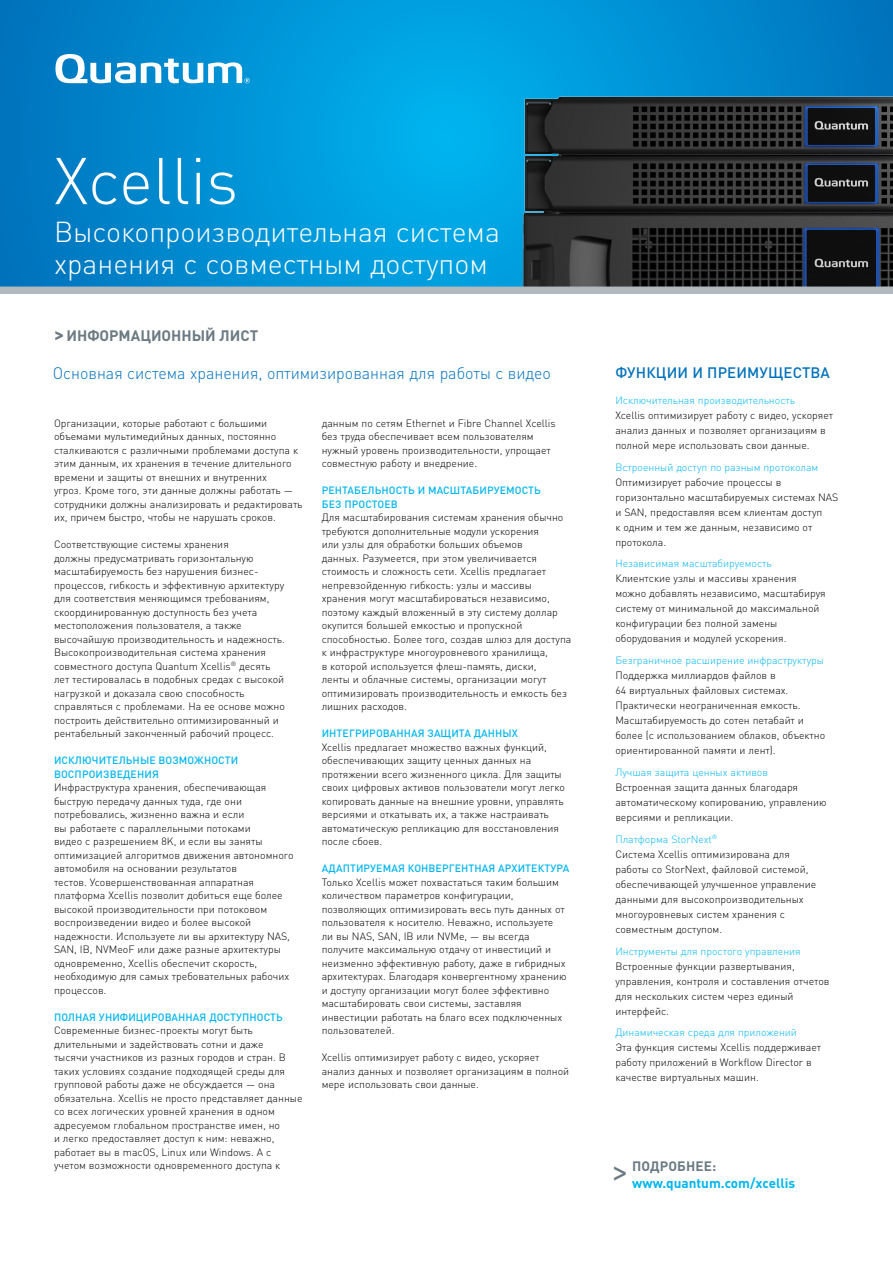
<style>
.page{position:relative;width:893px;height:1263px;background:#fff}
.page>*{position:absolute;margin:0;border:0;box-sizing:border-box;transform-origin:0 0}
.P1_main_copy_block{font:300 64.95px "DIN Pro";color:#fff}
.P1_tab_title{font:35.4px "DIN Pro";color:#6b7a83}
.P1_main_copy_block-2{font:300 28.5px/31.5px "DIN Pro";color:#fff}
.P1_main_copy_block-3{font:300 16.5px "DIN Pro";color:#0072bc}
.P1_tab_title-2{font:500 15px "DIN Pro";letter-spacing:.01em;color:#0072bc}
.P1_main_copy_block-4{font:700 15px "DIN Pro";color:#6b7a83}
.P1_tab_title-3{font:700 13.5px "DIN Pro";color:#00b6f0}
.P1_tab_title-4{font:700 13.5px "DIN Pro";letter-spacing:.01em;color:#6b7a83}
.P1_main_copy_block-5{font:300 10.5px/13.5px "DIN Pro";color:#000}
.P1_features_and_bene{font:300 10.5px/15px "DIN Pro";color:#000}
.P1_main_copy_block-6{font:500 10.5px/13.5px "DIN Pro";letter-spacing:.01em;color:#00b6f0}
.s1{font-size:18.75px}
.s2{color:#00b6f0}
</style>
<div class="page">
<svg style="left:0;top:0;width:893px;height:286px;background:#0091d4"></svg>
<svg style="left:56px;top:54px;width:194px;height:29px"></svg>
<img style="left:488px;top:86px;width:405px;height:201px">
<div style="left:0;top:287px;width:893px;height:7px;background:#b1b9bf"></div>
<p class="P1_main_copy_block" style="left:54px;top:131px;width:186px">Xcellis</p>
<p class="P1_main_copy_block-2" style="left:54px;top:214px;width:447px">Высокопроизводительная система хранения с совместным доступом</p>
<p class="P1_main_copy_block-4" style="left:54px;top:323px;width:206px"><span class="s1">&gt;</span> ИНФОРМАЦИОННЫЙ ЛИСТ</p>
<p class="P1_main_copy_block-3" style="left:53px;top:360px;width:500px">Основная система хранения, оптимизированная для работы с видео</p>
<p class="P1_main_copy_block-5" style="left:54px;top:415px;width:250px">Организации, которые работают с большими объемами мультимедийных данных, постоянно сталкиваются с различными проблемами доступа к этим данным, их хранения в течение длительного времени и защиты от внешних и внутренних<br>угроз. Кроме того, эти данные должны работать — сотрудники должны анализировать и редактировать их, причем быстро, чтобы не нарушать сроков.</p>
<p class="P1_main_copy_block-5" style="left:54px;top:537px;width:233px">Соответствующие системы хранения<br>должны предусматривать горизонтальную масштабируемость без нарушения бизнес&shy;процессов, гибкость и эффективную архитектуру для соответствия меняющимся требованиям, скоординированную доступность без учета местоположения пользователя, а также высочайшую производительность и надежность.<br>Высокопроизводительная система хранения совместного доступа Quantum Xcellis<sup>®</sup> десять лет тестировалась в подобных средах с высокой нагрузкой и доказала свою способность справляться с проблемами. На ее основе можно построить действительно оптимизированный и рентабельный законченный рабочий процесс.</p>
<p class="P1_main_copy_block-6" style="left:54px;top:752px;width:186px">ИСКЛЮЧИТЕЛЬНЫЕ ВОЗМОЖНОСТИ<br>ВОСПРОИЗВЕДЕНИЯ</p>
<p class="P1_main_copy_block-5" style="left:54px;top:780px;width:241px">Инфраструктура хранения, обеспечивающая быструю передачу данных туда, где они потребовались, жизненно важна и если<br>вы работаете с параллельными потоками<br>видео с разрешением 8K, и если вы заняты оптимизацией алгоритмов движения автономного автомобиля на основании результатов<br>тестов. Усовершенствованная аппаратная платформа Xcellis позволит добиться еще более высокой производительности при потоковом воспроизведении видео и более высокой надежности. Используете ли вы архитектуру NAS, SAN, IB, NVMeoF или даже разные архитектуры одновременно, Xcellis обеспечит скорость, необходимую для самых требовательных рабочих процессов.</p>
<p class="P1_main_copy_block-6" style="left:54px;top:1009px;width:230px">ПОЛНАЯ УНИФИЦИРОВАННАЯ ДОСТУПНОСТЬ</p>
<p class="P1_main_copy_block-5" style="left:54px;top:1023px;width:250px">Современные бизнес-проекты могут быть длительными и задействовать сотни и даже<br>тысячи участников из разных городов и стран. В таких условиях создание подходящей среды для групповой работы даже не обсуждается — она обязательна. Xcellis не просто представляет данные со всех логических уровней хранения в одном адресуемом глобальном пространстве имен, но<br>и легко предоставляет доступ к ним: неважно, работает вы в macOS, Linux или Windows. А с учетом возможности одновременного доступа к</p>
<p class="P1_main_copy_block-5" style="left:322px;top:415px;width:235px">данным по сетям Ethernet и Fibre Channel Xcellis без труда обеспечивает всем пользователям нужный уровень производительности, упрощает совместную работу и внедрение.</p>
<p class="P1_main_copy_block-6" style="left:322px;top:482px;width:221px">РЕНТАБЕЛЬНОСТЬ И МАСШТАБИРУЕМОСТЬ<br>БЕЗ ПРОСТОЕВ</p>
<p class="P1_main_copy_block-5" style="left:322px;top:510px;width:251px">Для масштабирования системам хранения обычно требуются дополнительные модули ускорения<br>или узлы для обработки больших объемов<br>данных. Разумеется, при этом увеличивается стоимость и сложность сети. Xcellis предлагает непревзойденную гибкость: узлы и массивы хранения могут масштабироваться независимо, поэтому каждый вложенный в эту систему доллар окупится большей емкостью и пропускной способностью. Более того, создав шлюз для доступа к инфраструктуре многоуровневого хранилища,<br>в которой используется флеш-память, диски,<br>ленты и облачные системы, организации могут оптимизировать производительность и емкость без лишних расходов.</p>
<p class="P1_main_copy_block-6" style="left:322px;top:725px;width:198px">ИНТЕГРИРОВАННАЯ ЗАЩИТА ДАННЫХ</p>
<p class="P1_main_copy_block-5" style="left:322px;top:739px;width:245px">Xcellis предлагает множество важных функций, обеспечивающих защиту ценных данных на протяжении всего жизненного цикла. Для защиты своих цифровых активов пользователи могут легко копировать данные на внешние уровни, управлять версиями и откатывать их, а также настраивать автоматическую репликацию для восстановления после сбоев.</p>
<p class="P1_main_copy_block-6" style="left:322px;top:860px;width:249px">АДАПТИРУЕМАЯ КОНВЕРГЕНТНАЯ АРХИТЕКТУРА</p>
<p class="P1_main_copy_block-5" style="left:322px;top:874px;width:247px">Только Xcellis может похвастаться таким большим количеством параметров конфигурации, позволяющих оптимизировать весь путь данных от пользователя к носителю. Неважно, используете ли вы NAS, SAN, IB или NVMe, — вы всегда получите максимальную отдачу от инвестиций и неизменно эффективную работу, даже в гибридных архитектурах. Благодаря конвергентному хранению и доступу организации могут более эффективно масштабировать свои системы, заставляя инвестиции работать на благо всех подключенных пользователей.</p>
<p class="P1_main_copy_block-5" style="left:322px;top:1050px;width:249px">Xcellis оптимизирует работу с видео, ускоряет анализ данных и позволяет организациям в полной мере использовать свои данные.</p>
<p class="P1_tab_title-2" style="left:615px;top:360px;width:216px">ФУНКЦИИ И ПРЕИМУЩЕСТВА</p>
<p class="P1_features_and_bene" style="left:615px;top:392px;width:219px"><span class="s2">Исключительная производительность<br></span>Xcellis оптимизирует работу с видео, ускоряет анализ данных и позволяет организациям в полной мере использовать свои данные.</p>
<p class="P1_features_and_bene" style="left:615px;top:458px;width:224px"><span class="s2">Встроенный доступ по разным протоколам </span>Оптимизирует рабочие процессы в горизонтально масштабируемых системах NAS и SAN, предоставляя всем клиентам доступ<br>к одним и тем же данным, независимо от протокола.</p>
<p class="P1_features_and_bene" style="left:615px;top:555px;width:212px"><span class="s2">Независимая масштабируемость </span>Клиентские узлы и массивы хранения можно добавлять независимо, масштабируя систему от минимальной до максимальной конфигурации без полной замены оборудования и модулей ускорения.</p>
<p class="P1_features_and_bene" style="left:615px;top:652px;width:211px"><span class="s2">Безграничное расширение инфраструктуры </span>Поддержка миллиардов файлов в<br>64 виртуальных файловых системах.<br>Практически неограниченная емкость.<br>Масштабируемость до сотен петабайт и более (с использованием облаков, объектно ориентированной памяти и лент).</p>
<p class="P1_features_and_bene" style="left:615px;top:764px;width:213px"><span class="s2">Лучшая защита ценных активов<br></span>Встроенная защита данных благодаря автоматическому копированию, управлению версиями и репликации.</p>
<p class="P1_features_and_bene" style="left:615px;top:830px;width:202px"><span class="s2">Платформа StorNext</span><sup>®<br></sup>Система Xcellis оптимизирована для работы со StorNext, файловой системой, обеспечивающей улучшенное управление данными для высокопроизводительных многоуровневых систем хранения с совместным доступом.</p>
<p class="P1_features_and_bene" style="left:615px;top:942px;width:216px"><span class="s2">Инструменты для простого управления </span>Встроенные функции развертывания, управления, контроля и составления отчетов для нескольких систем через единый интерфейс.</p>
<p class="P1_features_and_bene" style="left:615px;top:1024px;width:207px"><span class="s2">Динамическая среда для приложений<br></span>Эта функция системы Xcellis поддерживает работу приложений в Workflow Director в качестве виртуальных машин.</p>
<p class="P1_tab_title-4" style="left:632px;top:1155px;width:85px">ПОДРОБНЕЕ:</p>
<p class="P1_tab_title" style="left:611px;top:1142px;width:20px">&gt;</p>
<p class="P1_tab_title-3" style="left:632px;top:1171px;width:165px">www.quantum.com/xcellis</p>
</div>
